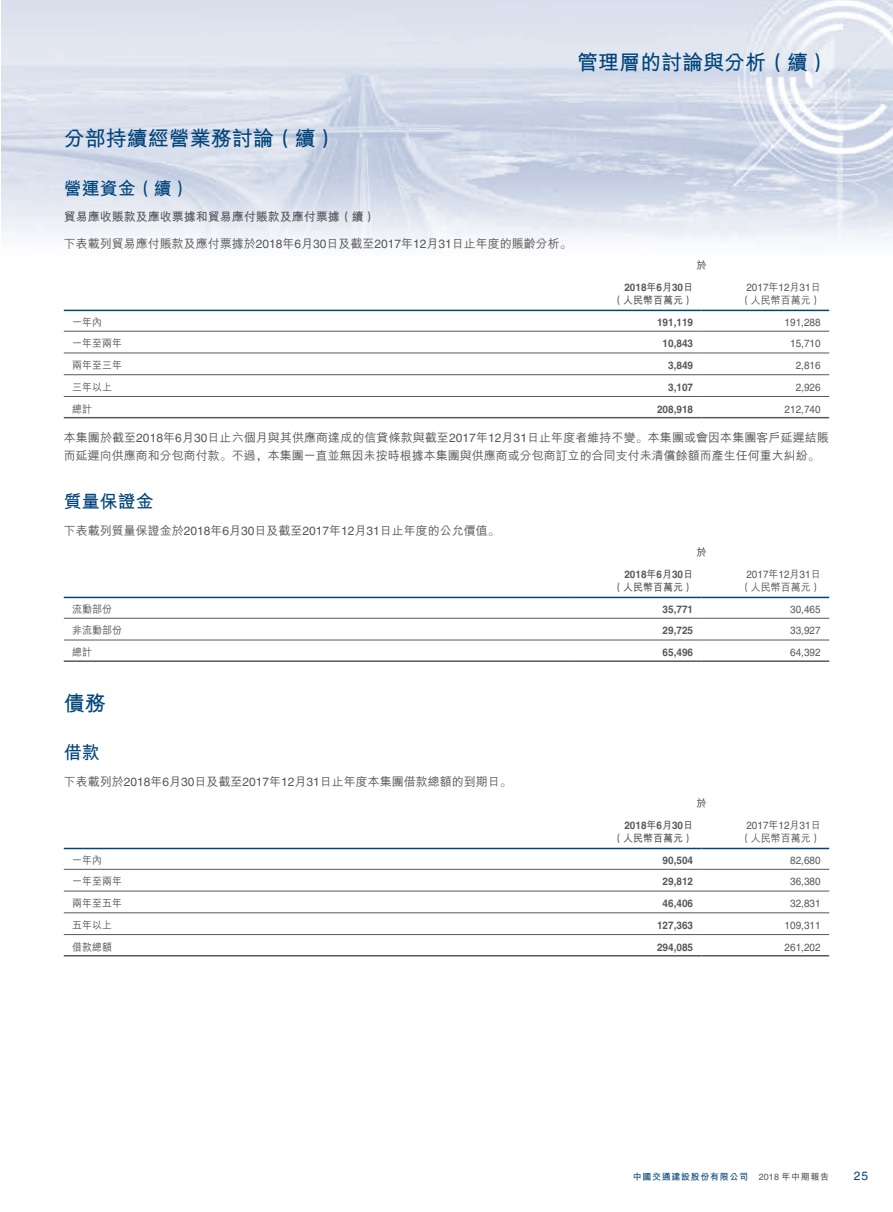
<style>
.page{position:relative;width:893px;height:1212px;background:#fff}
.page>*{position:absolute;margin:0;border:0;box-sizing:border-box;transform-origin:0 0}
._3__標題{font:700 21px "M Hei HK";color:#00447b}
._4__副標題{font:700 18px "M Hei HK";color:#00447b}
._1__內文{font:500 12px/18px "M Hei HK";color:#57585a}
._1__內文-2{font:700 12px "M Hei HK";color:#57585a}
.t1{font:12px "Helvetica LT Std";color:#00447b}
._6__表內文{font:10.5px "Helvetica LT Std";color:#57585a;scale:.95 1}
._6__表內文-2{font:700 10.5px "Helvetica LT Std";color:#57585a;scale:.95 1}
._6__表內文-3{font:500 10.5px "M Hei HK";color:#57585a;scale:.95 1}
._6__表內文-4{font:700 10.5px "M Hei HK";color:#57585a;scale:.95 1}
.t2{font:700 9px "M Hei HK";letter-spacing:.075em;color:#00447b}
.s1{font-family:"FZHTFW GB1 0";font-weight:400}
.s2{font-family:"Helvetica LT Std";font-weight:400}
.s3{font-family:"FZZDXFW GB1 0";font-weight:400}
.s4{font-family:"M Hei HK"}
.s5{font-family:"M Hei HK";font-weight:500}
.s6{font-family:"Helvetica LT Std";font-weight:400;color:#57585a}
.s7{color:#57585a}
</style>
<div class="page">
<img style="left:2px;top:0;width:891px;height:957px">
<hr style="left:64px;top:310px;width:510px;height:1px;background:#00447b">
<hr style="left:574px;top:310px;width:128px;height:1px;background:#00447b">
<hr style="left:702px;top:310px;width:127px;height:1px;background:#00447b">
<hr style="left:64px;top:331px;width:510px;height:1px;background:#57585a">
<hr style="left:574px;top:331px;width:128px;height:1px;background:#57585a">
<hr style="left:702px;top:331px;width:127px;height:1px;background:#57585a">
<hr style="left:64px;top:353px;width:510px;height:1px;background:#57585a">
<hr style="left:574px;top:353px;width:128px;height:1px;background:#57585a">
<hr style="left:702px;top:353px;width:127px;height:1px;background:#57585a">
<hr style="left:64px;top:374px;width:510px;height:1px;background:#57585a">
<hr style="left:574px;top:374px;width:128px;height:1px;background:#57585a">
<hr style="left:702px;top:374px;width:127px;height:1px;background:#57585a">
<hr style="left:64px;top:396px;width:510px;height:1px;background:#57585a">
<hr style="left:574px;top:396px;width:128px;height:1px;background:#57585a">
<hr style="left:702px;top:396px;width:127px;height:1px;background:#57585a">
<hr style="left:64px;top:417px;width:510px;height:1px;background:#57585a">
<hr style="left:574px;top:417px;width:128px;height:1px;background:#57585a">
<hr style="left:702px;top:417px;width:127px;height:1px;background:#57585a">
<hr style="left:64px;top:597px;width:510px;height:1px;background:#00447b">
<hr style="left:574px;top:597px;width:128px;height:1px;background:#00447b">
<hr style="left:702px;top:597px;width:127px;height:1px;background:#00447b">
<hr style="left:64px;top:618px;width:510px;height:1px;background:#57585a">
<hr style="left:574px;top:618px;width:128px;height:1px;background:#57585a">
<hr style="left:702px;top:618px;width:127px;height:1px;background:#57585a">
<hr style="left:64px;top:640px;width:510px;height:1px;background:#57585a">
<hr style="left:574px;top:640px;width:128px;height:1px;background:#57585a">
<hr style="left:702px;top:640px;width:127px;height:1px;background:#57585a">
<hr style="left:64px;top:660px;width:510px;height:2px;background:#57585a">
<hr style="left:574px;top:660px;width:128px;height:2px;background:#57585a">
<hr style="left:702px;top:660px;width:127px;height:2px;background:#57585a">
<hr style="left:64px;top:848px;width:510px;height:1px;background:#00447b">
<hr style="left:574px;top:848px;width:128px;height:1px;background:#00447b">
<hr style="left:702px;top:848px;width:127px;height:1px;background:#00447b">
<hr style="left:64px;top:869px;width:510px;height:1px;background:#57585a">
<hr style="left:574px;top:869px;width:128px;height:1px;background:#57585a">
<hr style="left:702px;top:869px;width:127px;height:1px;background:#57585a">
<hr style="left:64px;top:891px;width:510px;height:1px;background:#57585a">
<hr style="left:574px;top:891px;width:128px;height:1px;background:#57585a">
<hr style="left:702px;top:891px;width:127px;height:1px;background:#57585a">
<hr style="left:64px;top:912px;width:510px;height:1px;background:#57585a">
<hr style="left:574px;top:912px;width:128px;height:1px;background:#57585a">
<hr style="left:702px;top:912px;width:127px;height:1px;background:#57585a">
<hr style="left:64px;top:934px;width:510px;height:1px;background:#57585a">
<hr style="left:574px;top:934px;width:128px;height:1px;background:#57585a">
<hr style="left:702px;top:934px;width:127px;height:1px;background:#57585a">
<hr style="left:64px;top:955px;width:510px;height:1px;background:#57585a">
<hr style="left:574px;top:955px;width:128px;height:1px;background:#57585a">
<hr style="left:702px;top:955px;width:127px;height:1px;background:#57585a">
<h1 class="_3__標題" style="left:577px;top:47px;width:253px">管理層的討論與分析<span class="s1">（</span>續<span class="s1">）</span></h1>
<p class="_3__標題" style="left:64px;top:123px;width:274px">分部持續經營業務討論<span class="s1">（</span>續<span class="s1">）</span></p>
<p class="_4__副標題" style="left:64px;top:175px;width:127px">營運資金<span class="s1">（</span>續<span class="s1">）</span></p>
<p class="_1__內文-2" style="left:64px;top:208px;width:313px">貿易應收賬款及應收票據和貿易應付賬款及應付票據<span class="s1">（</span>續<span class="s1">）</span></p>
<p class="_1__內文" style="left:64px;top:233px;width:510px">下表載列貿易應付賬款及應付票據於<span class="s2">2018</span>年<span class="s2">6</span>月<span class="s2">30</span>日及截至<span class="s2">2017</span>年<span class="s2">12</span>月<span class="s2">31</span>日止年度的賬齡分析<span class="s3">。</span></p>
<p class="_6__表內文-4" style="left:697px;top:258px;width:12px">於</p>
<p class="_6__表內文-2" style="left:624px;top:281px;width:74px">2018<span class="s4">年</span>6<span class="s4">月</span>30<span class="s4">日</span></p>
<p class="_6__表內文" style="left:746px;top:281px;width:80px">2017<span class="s5">年</span>12<span class="s5">月</span>31<span class="s5">日</span></p>
<p class="_6__表內文-4" style="left:613px;top:292px;width:85px"><span class="s1">（</span>人民幣百萬元<span class="s1">）</span></p>
<p class="_6__表內文-3" style="left:741px;top:292px;width:85px"><span class="s3">（</span>人民幣百萬元<span class="s3">）</span></p>
<p class="_6__表內文-3" style="left:72px;top:314px;width:33px">一年內</p>
<p class="_6__表內文-2" style="left:657px;top:315px;width:39px">191,119</p>
<p class="_6__表內文" style="left:785px;top:316px;width:39px">191,288</p>
<p class="_6__表內文-3" style="left:72px;top:336px;width:54px">一年至兩年</p>
<p class="_6__表內文-2" style="left:663px;top:337px;width:34px">10,843</p>
<p class="_6__表內文" style="left:790px;top:337px;width:34px">15,710</p>
<p class="_6__表內文-3" style="left:72px;top:358px;width:54px">兩年至三年</p>
<p class="_6__表內文-2" style="left:668px;top:359px;width:28px">3,849</p>
<p class="_6__表內文" style="left:796px;top:359px;width:28px">2,816</p>
<p class="_6__表內文-3" style="left:72px;top:379px;width:44px">三年以上</p>
<p class="_6__表內文-2" style="left:668px;top:381px;width:28px">3,107</p>
<p class="_6__表內文" style="left:796px;top:381px;width:28px">2,926</p>
<p class="_6__表內文-3" style="left:72px;top:401px;width:23px">總計</p>
<p class="_6__表內文-2" style="left:657px;top:402px;width:39px">208,918</p>
<p class="_6__表內文" style="left:785px;top:403px;width:39px">212,740</p>
<p class="_1__內文" style="left:64px;top:427px;width:767px">本集團於截至<span class="s2">2018</span>年<span class="s2">6</span>月<span class="s2">30</span>日止六個月與其供應商達成的信貸條款與截至<span class="s2">2017</span>年<span class="s2">12</span>月<span class="s2">31</span>日止年度者維持不變<span class="s3">。</span>本集團或會因本集團客戶延遲結賬而延遲向供應商和分包商付款<span class="s3">。</span>不過<span class="s3">，</span>本集團一直並無因未按時根據本集團與供應商或分包商訂立的合同支付未清償餘額而產生任何重大糾紛<span class="s3">。</span></p>
<p class="_4__副標題" style="left:64px;top:489px;width:91px">質量保證金</p>
<p class="_1__內文" style="left:64px;top:520px;width:438px">下表載列質量保證金於<span class="s2">2018</span>年<span class="s2">6</span>月<span class="s2">30</span>日及截至<span class="s2">2017</span>年<span class="s2">12</span>月<span class="s2">31</span>日止年度的公允價值<span class="s3">。</span></p>
<p class="_6__表內文-4" style="left:697px;top:545px;width:12px">於</p>
<p class="_6__表內文-2" style="left:624px;top:568px;width:74px">2018<span class="s4">年</span>6<span class="s4">月</span>30<span class="s4">日</span></p>
<p class="_6__表內文" style="left:746px;top:568px;width:80px">2017<span class="s5">年</span>12<span class="s5">月</span>31<span class="s5">日</span></p>
<p class="_6__表內文-4" style="left:613px;top:579px;width:85px"><span class="s1">（</span>人民幣百萬元<span class="s1">）</span></p>
<p class="_6__表內文-3" style="left:741px;top:579px;width:86px"><span class="s3">（</span>人民幣百萬元<span class="s3">）</span></p>
<p class="_6__表內文-3" style="left:72px;top:601px;width:44px">流動部份</p>
<p class="_6__表內文-2" style="left:663px;top:602px;width:34px">35,771</p>
<p class="_6__表內文" style="left:790px;top:603px;width:34px">30,465</p>
<p class="_6__表內文-3" style="left:72px;top:623px;width:54px">非流動部份</p>
<p class="_6__表內文-2" style="left:663px;top:624px;width:34px">29,725</p>
<p class="_6__表內文" style="left:790px;top:624px;width:34px">33,927</p>
<p class="_6__表內文-3" style="left:72px;top:645px;width:23px">總計</p>
<p class="_6__表內文-2" style="left:663px;top:646px;width:34px">65,496</p>
<p class="_6__表內文" style="left:790px;top:646px;width:34px">64,392</p>
<p class="_3__標題" style="left:64px;top:688px;width:43px">債務</p>
<p class="_4__副標題" style="left:64px;top:740px;width:37px">借款</p>
<p class="_1__內文" style="left:64px;top:771px;width:450px">下表載列於<span class="s2">2018</span>年<span class="s2">6</span>月<span class="s2">30</span>日及截至<span class="s2">2017</span>年<span class="s2">12</span>月<span class="s2">31</span>日止年度本集團借款總額的到期日<span class="s3">。</span></p>
<p class="_6__表內文-4" style="left:697px;top:796px;width:12px">於</p>
<p class="_6__表內文-2" style="left:624px;top:819px;width:74px">2018<span class="s4">年</span>6<span class="s4">月</span>30<span class="s4">日</span></p>
<p class="_6__表內文" style="left:746px;top:819px;width:80px">2017<span class="s5">年</span>12<span class="s5">月</span>31<span class="s5">日</span></p>
<p class="_6__表內文-4" style="left:613px;top:830px;width:85px"><span class="s1">（</span>人民幣百萬元<span class="s1">）</span></p>
<p class="_6__表內文-3" style="left:741px;top:830px;width:86px"><span class="s3">（</span>人民幣百萬元<span class="s3">）</span></p>
<p class="_6__表內文-3" style="left:72px;top:852px;width:33px">一年內</p>
<p class="_6__表內文-2" style="left:663px;top:853px;width:34px">90,504</p>
<p class="_6__表內文" style="left:790px;top:854px;width:34px">82,680</p>
<p class="_6__表內文-3" style="left:72px;top:874px;width:54px">一年至兩年</p>
<p class="_6__表內文-2" style="left:663px;top:875px;width:34px">29,812</p>
<p class="_6__表內文" style="left:790px;top:876px;width:34px">36,380</p>
<p class="_6__表內文-3" style="left:72px;top:896px;width:54px">兩年至五年</p>
<p class="_6__表內文-2" style="left:663px;top:897px;width:34px">46,406</p>
<p class="_6__表內文" style="left:790px;top:897px;width:34px">32,831</p>
<p class="_6__表內文-3" style="left:72px;top:917px;width:44px">五年以上</p>
<p class="_6__表內文-2" style="left:657px;top:919px;width:39px">127,363</p>
<p class="_6__表內文" style="left:785px;top:919px;width:39px">109,311</p>
<p class="_6__表內文-3" style="left:72px;top:939px;width:44px">借款總額</p>
<p class="_6__表內文-2" style="left:657px;top:940px;width:39px">294,085</p>
<p class="_6__表內文" style="left:785px;top:941px;width:39px">261,202</p>
<p class="t2" style="left:633px;top:1170px;width:198px">中國交通建設股份有限公司 <span class="s6">2018</span> <span class="s7">年中期報告</span></p>
<p class="t1" style="left:854px;top:1169px;width:16px">25</p>
</div>
